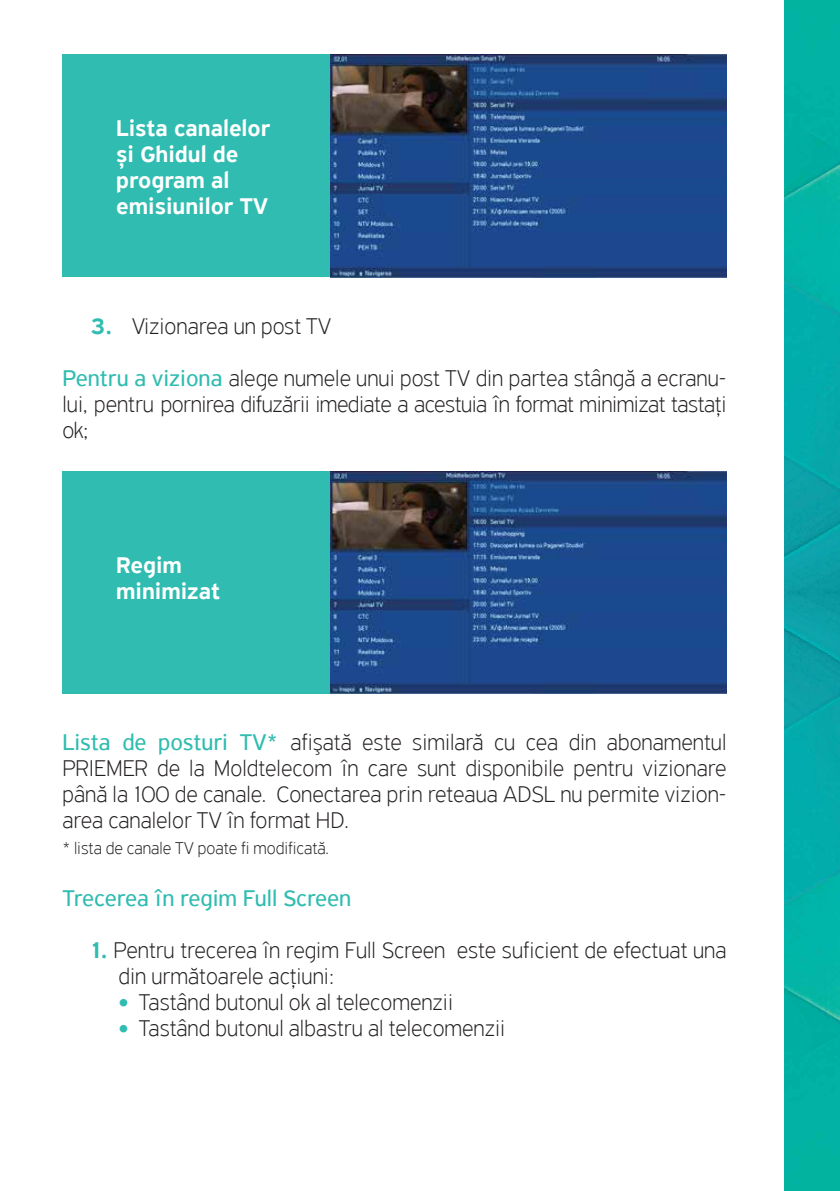
<style>
.page{position:relative;width:840px;height:1191px;background:#fff}
.page>*{position:absolute;margin:0;border:0;box-sizing:border-box;transform-origin:0 0}
.t1{font:100 24px/26px "PF Highway Sans Pro";color:#231f20}
.t2{font:100 24px/26px "PF Highway Sans Pro";letter-spacing:-.02em;color:#231f20}
.t3{font:500 24px/26px "PF Highway Sans Pro";color:#fff}
.t4{font:24px "PF Highway Sans Pro";color:#30bcb0}
.t5{font:100 18px "PF Highway Sans Pro";color:#231f20}
.s1{font-weight:500;color:#30bcb0}
.s2{font-weight:400;color:#30bcb0}
.s3{font-size:12px;color:#30bcb0}
</style>
<div class="page">
<img style="left:784px;top:0;width:55px;height:1191px">
<div style="left:62px;top:55px;width:664px;height:222px;background:#30bcb0"></div>
<img style="left:330px;top:55px;width:396px;height:222px">
<div style="left:62px;top:471px;width:664px;height:222px;background:#30bcb0"></div>
<img style="left:330px;top:471px;width:396px;height:222px">
<p class="t3" style="left:116px;top:115px;width:155px">Lista canalelor și Ghidul de program al emisiunilor TV</p>
<p class="t1" style="left:62px;top:300px;width:665px;line-height:52px;text-indent:28px"><span class="s1">3.</span> Vizionarea un post TV<br><span class="s2">Pentru a viziona</span> alege numele unui post TV din partea stângă a ecranu-</p>
<p class="t2" style="left:62px;top:391px;width:665px">lui, pentru pornirea difuzării imediate a acestuia în format minimizat tastaţi ok;</p>
<p class="t3" style="left:116px;top:553px;width:105px">Regim minimizat</p>
<p class="t1" style="left:62px;top:729px;width:665px;text-align:justify"><span class="s2">Lista de posturi TV*</span> afişată este similară cu cea din abonamentul PRIEMER de la Moldtelecom în care sunt disponibile pentru vizionare până la 100 de canale. Conectarea prin reteaua ADSL nu permite vizion&shy;area canalelor TV în format HD.</p>
<p class="t5" style="left:62px;top:837px;width:267px">* lista de canale TV poate fi modificată.</p>
<p class="t4" style="left:62px;top:884px;width:290px">Trecerea în regim Full Screen</p>
<p class="t1" style="left:118px;top:937px;width:609px;text-indent:-28px"><span class="s1">1.</span> Pentru trecerea în regim Full Screen este suficient de efectuat una din următoarele acţiuni:</p>
<p class="t1" style="left:118px;top:989px;width:336px"><span class="s3">●</span> Tastând butonul ok al telecomenzii</p>
<p class="t1" style="left:118px;top:1015px;width:388px"><span class="s3">●</span> Tastând butonul albastru al telecomenzii</p>
</div>
